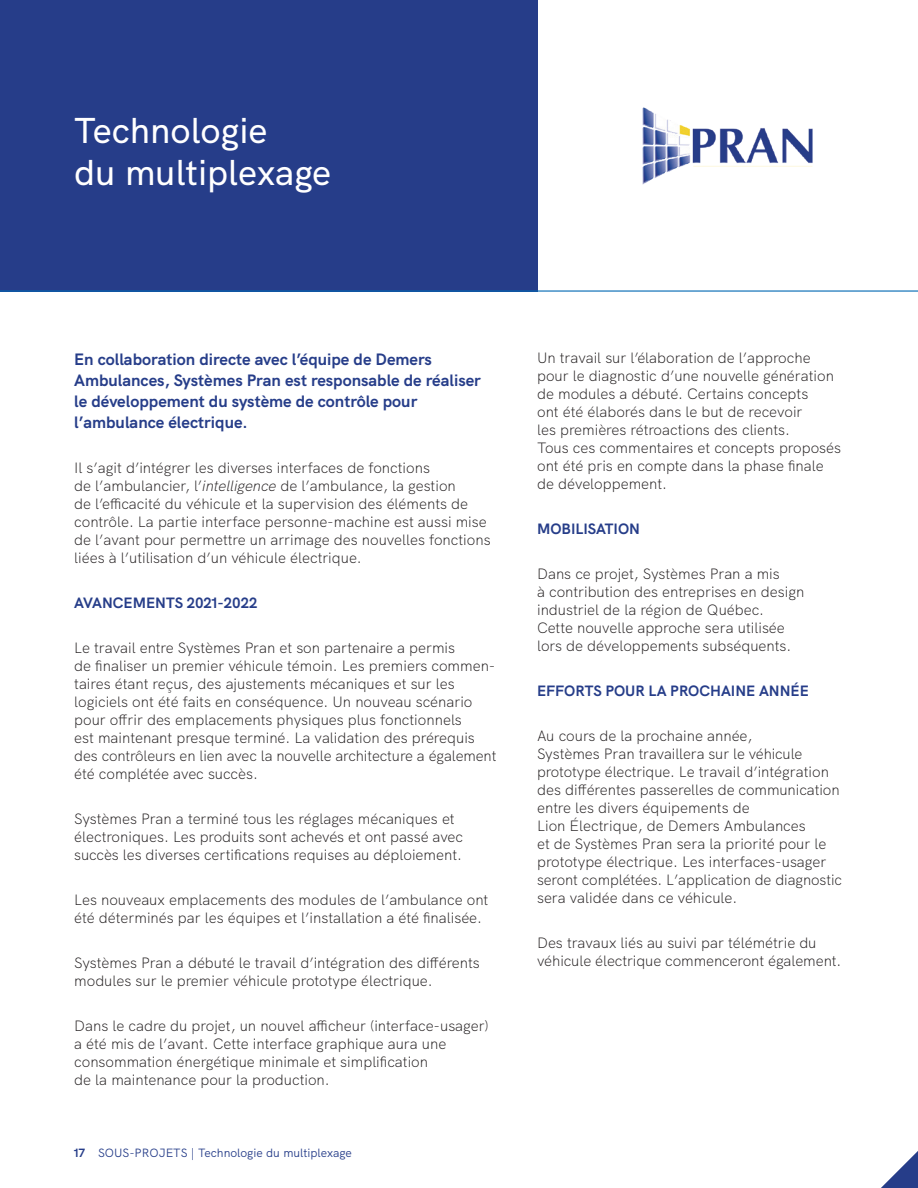
<style>
.page{position:relative;width:918px;height:1188px;background:#fff}
.page>*{position:absolute;margin:0;border:0;box-sizing:border-box;transform-origin:0 0}
.Titre_petit{font:500 36px/42px "HK Grotesk";color:#fff}
.Texte_noir{font:700 16.5px/21px "HK Grotesk";color:#263d89}
.Texte_noir-2{font:300 15px/18px "HK Grotesk";color:#231f20}
.Sous-titre_bleu{font:700 15px "HK Grotesk";color:#263d89}
.Sous-titre_bleu-2{font:12px "HK Grotesk";color:#263d89}
.s1{font-style:italic}
.s2{font-weight:700}
</style>
<div class="page">
<div style="left:0;top:0;width:537px;height:292px;background:#263d89"></div>
<hr style="left:0;top:290px;width:918px;height:2px;background:#0168b3">
<img style="left:642px;top:107px;width:171px;height:78px">
<svg style="left:881px;top:1151px;width:37px;height:37px"></svg>
<p class="Titre_petit" style="left:74px;top:106px;width:258px">Technologie<br>du multiplexage</p>
<p class="Texte_noir" style="left:74px;top:347px;width:408px">En collaboration directe avec l’équipe de Demers Ambulances, Systèmes Pran est responsable de réaliser le développement du système de contrôle pour l’ambulance électrique.</p>
<p class="Texte_noir-2" style="left:74px;top:457px;width:418px">Il s’agit d’intégrer les diverses interfaces de fonctions<br>de l’ambulancier, l’<span class="s1">intelligence</span> de l’ambulance, la gestion<br>de l’efficacité du véhicule et la supervision des éléments de contrôle. La partie interface personne-machine est aussi mise de l’avant pour permettre un arrimage des nouvelles fonctions liées à l’utilisation d’un véhicule électrique.</p>
<p class="Sous-titre_bleu" style="left:74px;top:591px;width:185px">AVANCEMENTS 2021-2022</p>
<p class="Texte_noir-2" style="left:74px;top:637px;width:424px">Le travail entre Systèmes Pran et son partenaire a permis<br>de finaliser un premier véhicule témoin. Les premiers commen&shy;taires étant reçus, des ajustements mécaniques et sur les logiciels ont été faits en conséquence. Un nouveau scénario pour offrir des emplacements physiques plus fonctionnels<br>est maintenant presque terminé. La validation des prérequis des contrôleurs en lien avec la nouvelle architecture a également été complétée avec succès.</p>
<p class="Texte_noir-2" style="left:74px;top:808px;width:390px">Systèmes Pran a terminé tous les réglages mécaniques et électroniques. Les produits sont achevés et ont passé avec succès les diverses certifications requises au déploiement.</p>
<p class="Texte_noir-2" style="left:74px;top:889px;width:416px">Les nouveaux emplacements des modules de l’ambulance ont été déterminés par les équipes et l’installation a été finalisée.</p>
<p class="Texte_noir-2" style="left:74px;top:952px;width:407px">Systèmes Pran a débuté le travail d’intégration des différents modules sur le premier véhicule prototype électrique.</p>
<p class="Texte_noir-2" style="left:74px;top:1015px;width:416px">Dans le cadre du projet, un nouvel afficheur (interface-usager) a été mis de l’avant. Cette interface graphique aura une consommation énergétique minimale et simplification<br>de la maintenance pour la production.</p>
<p class="Sous-titre_bleu-2" style="left:74px;top:1143px;width:279px"><span class="s2">17</span> SOUS-PROJETS | Technologie du multiplexage</p>
<p class="Texte_noir-2" style="left:537px;top:348px;width:305px">Un travail sur l’élaboration de l’approche pour le diagnostic d’une nouvelle génération de modules a débuté. Certains concepts<br>ont été élaborés dans le but de recevoir<br>les premières rétroactions des clients.<br>Tous ces commentaires et concepts proposés ont été pris en compte dans la phase finale de développement.</p>
<p class="Sous-titre_bleu" style="left:537px;top:517px;width:105px">MOBILISATION</p>
<p class="Texte_noir-2" style="left:537px;top:564px;width:269px">Dans ce projet, Systèmes Pran a mis<br>à contribution des entreprises en design industriel de la région de Québec.<br>Cette nouvelle approche sera utilisée lors de développements subséquents.</p>
<p class="Sous-titre_bleu" style="left:537px;top:679px;width:273px">EFFORTS POUR LA PROCHAINE ANNÉE</p>
<p class="Texte_noir-2" style="left:537px;top:726px;width:307px">Au cours de la prochaine année,<br>Systèmes Pran travaillera sur le véhicule prototype électrique. Le travail d’intégration des différentes passerelles de communication entre les divers équipements de<br>Lion Électrique, de Demers Ambulances<br>et de Systèmes Pran sera la priorité pour le prototype électrique. Les interfaces-usager seront complétées. L’application de diagnostic sera validée dans ce véhicule.</p>
<p class="Texte_noir-2" style="left:537px;top:933px;width:306px">Des travaux liés au suivi par télémétrie du véhicule électrique commenceront également.</p>
</div>
